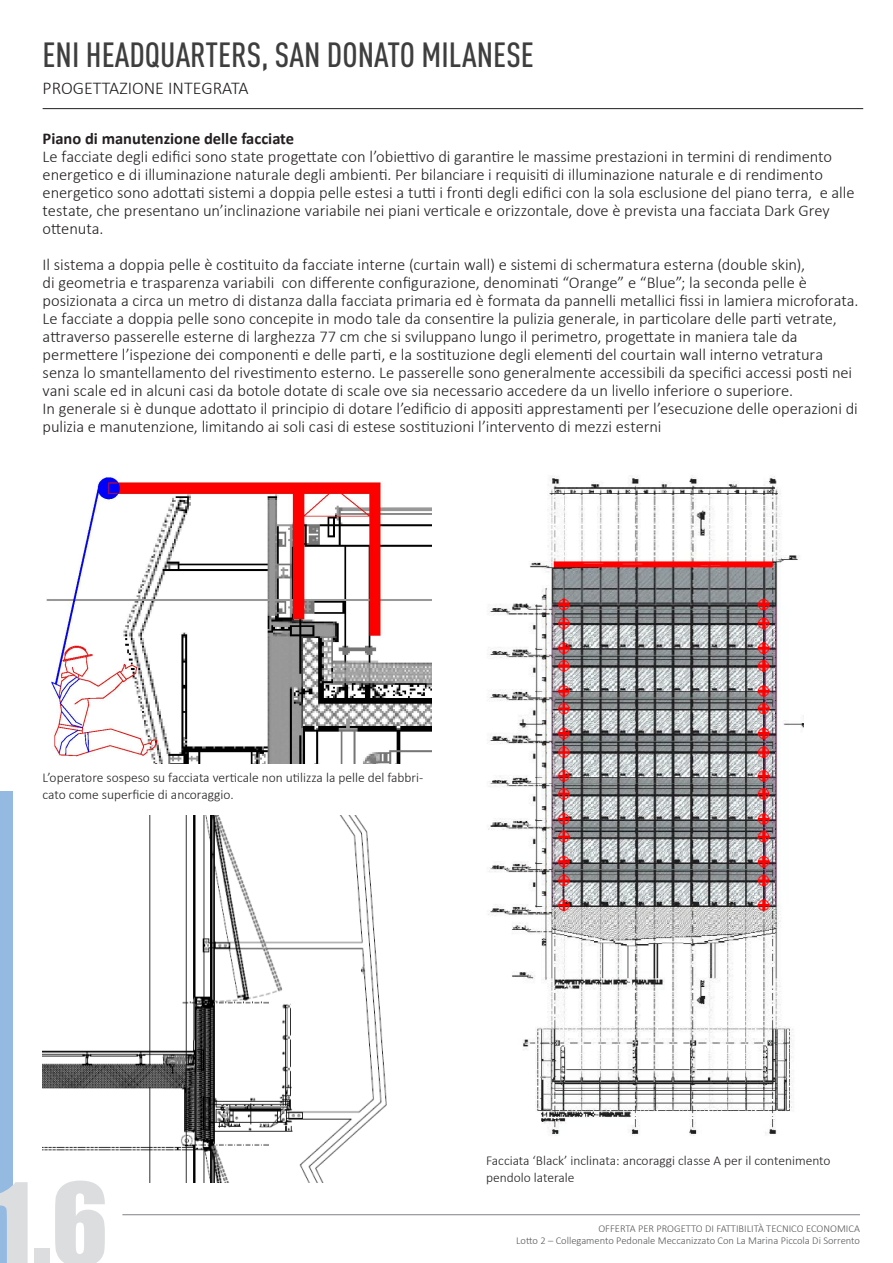
<style>
.page{position:relative;width:893px;height:1263px;background:#fff}
.page>*{position:absolute;margin:0;border:0;box-sizing:border-box;transform-origin:0 0}
.t1{font:105px "Impact";color:#dcdddf}
.t2{font:500 34.5px "DIN Cond";color:#3e3e3f}
.t3{font:300 18px "Calibri";color:#231f20}
.t4{font:300 16.5px/18px "Calibri";letter-spacing:-.005em;color:#231f20}
.t5{font:700 16.5px "Calibri";color:#231f20}
.t6{font:300 13.5px/16.2px "Calibri";color:#231f20}
.t7{font:300 10.5px "Calibri";color:#57585a}
</style>
<div class="page">
<hr style="left:43px;top:108px;width:820px;height:1px;background:#231f20">
<img style="left:46px;top:476px;width:386px;height:288px">
<img style="left:43px;top:816px;width:344px;height:367px">
<div style="left:0;top:792px;width:13px;height:471px;background:#94bae2"></div>
<hr style="left:122px;top:1214px;width:738px;height:1px;background:#808285">
<img style="left:488px;top:475px;width:316px;height:661px">
<p class="t2" style="left:43px;top:34px;width:493px">ENI HEADQUARTERS, SAN DONATO MILANESE</p>
<p class="t3" style="left:43px;top:77px;width:207px">PROGETTAZIONE INTEGRATA</p>
<p class="t5" style="left:43px;top:128px;width:253px">Piano di manutenzione delle facciate</p>
<p class="t4" style="left:43px;top:148px;width:813px">Le facciate degli edifici sono state progettate con l’obiettivo di garantire le massime prestazioni in termini di rendimento energetico e di illuminazione naturale degli ambienti. Per bilanciare i requisiti di illuminazione naturale e di rendimento energetico sono adottati sistemi a doppia pelle estesi a tutti i fronti degli edifici con la sola esclusione del piano terra, e alle testate, che presentano un’inclinazione variabile nei piani verticale e orizzontale, dove è prevista una facciata Dark Grey ottenuta.</p>
<p class="t4" style="left:43px;top:255px;width:817px">Il sistema a doppia pelle è costituito da facciate interne (curtain wall) e sistemi di schermatura esterna (double skin),<br>di geometria e trasparenza variabili con differente configurazione, denominati “Orange” e “Blue”; la seconda pelle è posizionata a circa un metro di distanza dalla facciata primaria ed è formata da pannelli metallici fissi in lamiera microforata.</p>
<p class="t4" style="left:43px;top:309px;width:811px">Le facciate a doppia pelle sono concepite in modo tale da consentire la pulizia generale, in particolare delle parti vetrate, attraverso passerelle esterne di larghezza 77 cm che si sviluppano lungo il perimetro, progettate in maniera tale da permettere l’ispezione dei componenti e delle parti, e la sostituzione degli elementi del courtain wall interno vetratura senza lo smantellamento del rivestimento esterno. Le passerelle sono generalmente accessibili da specifici accessi posti nei vani scale ed in alcuni casi da botole dotate di scale ove sia necessario accedere da un livello inferiore o superiore.</p>
<p class="t4" style="left:43px;top:399px;width:817px">In generale si è dunque adottato il principio di dotare l’edificio di appositi apprestamenti per l’esecuzione delle operazioni di pulizia e manutenzione, limitando ai soli casi di estese sostituzioni l’intervento di mezzi esterni</p>
<p class="t6" style="left:43px;top:770px;width:382px">L’operatore sospeso su facciata verticale non utilizza la pelle del fabbri&shy;cato come superficie di ancoraggio.</p>
<p class="t1" style="left:-8px;top:1142px;width:118px">1.6</p>
<p class="t6" style="left:486px;top:1153px;width:346px">Facciata ‘Black’ inclinata: ancoraggi classe A per il contenimento pendolo laterale</p>
<p class="t7" style="left:598px;top:1221px;width:263px">OFFERTA PER PROGETTO DI FATTIBILITÀ TECNICO ECONOMICA</p>
<p class="t7" style="left:516px;top:1234px;width:345px">Lotto 2 – Collegamento Pedonale Meccanizzato Con La Marina Piccola Di Sorrento</p>
</div>
